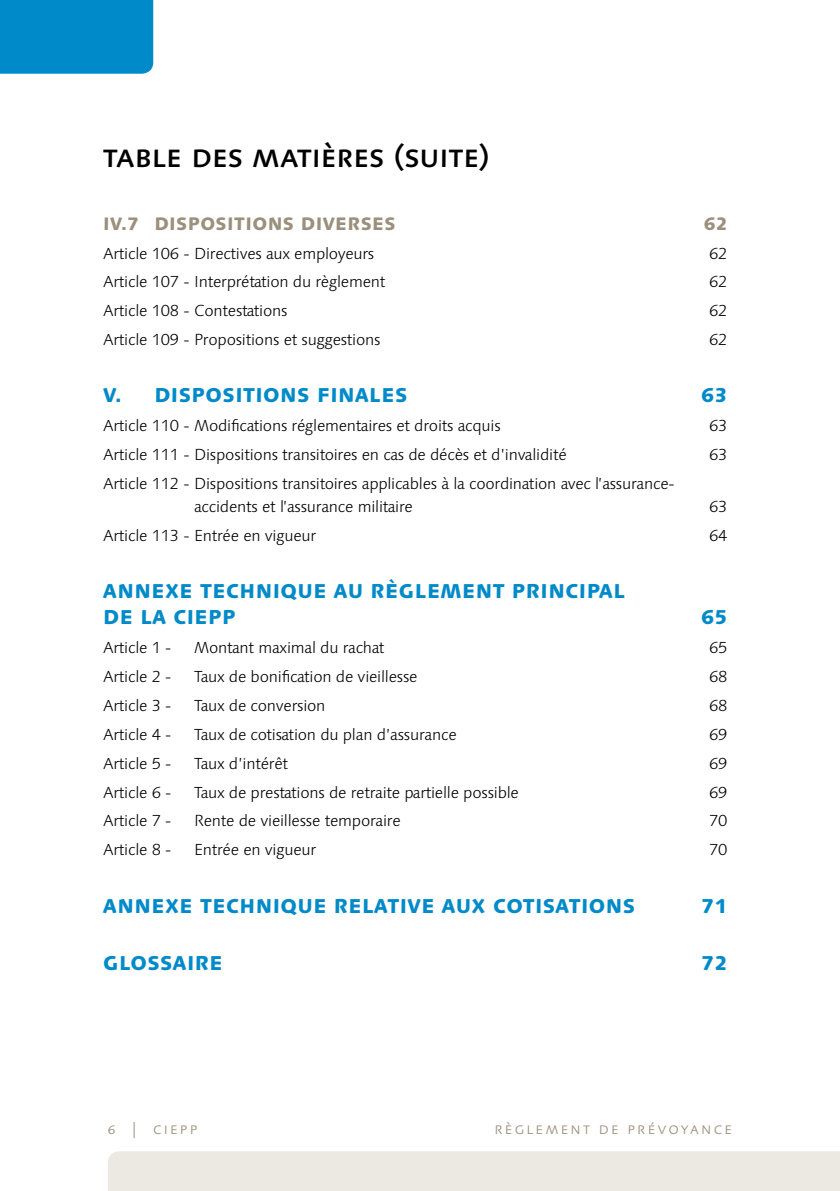
<style>
.page{position:relative;width:840px;height:1191px;background:#fff}
.page>*{position:absolute;margin:0;border:0;box-sizing:border-box;transform-origin:0 0}
.t1{font:500 32px "Linotype Syntax SC";letter-spacing:-.005em;color:#000}
.t2{font:800 20px/26px "Linotype Syntax";letter-spacing:.02em;color:#008ac9}
.t3{font:800 18px "Linotype Syntax";letter-spacing:.02em;color:#9b907c}
.t4{font:300 16px/23.2px "Linotype Syntax";letter-spacing:-.015em;color:#000}
.t5{font:300 16px "Linotype Syntax SC";letter-spacing:.135em;color:#9b907c}
</style>
<div class="page">
<div style="left:108px;top:1151px;width:731px;height:40px;background:#ece9e3"></div>
<div style="left:0;top:0;width:153px;height:74px;background:#008ac9"></div>
<h1 class="t1" style="left:103px;top:137px;width:388px">table des matières (suite)</h1>
<p class="t3" style="left:103px;top:212px;width:294px">IV.7 DISPOSITIONS DIVERSES</p>
<p class="t3" style="left:703px;top:212px;width:25px">62</p>
<p class="t4" style="left:103px;top:242px;width:272px">Article 106 - Directives aux employeurs</p>
<p class="t4" style="left:708px;top:242px;width:20px">62</p>
<p class="t4" style="left:103px;top:270px;width:283px">Article 107 - Interprétation du règlement</p>
<p class="t4" style="left:708px;top:270px;width:20px">62</p>
<p class="t4" style="left:103px;top:299px;width:186px">Article 108 - Contestations</p>
<p class="t4" style="left:708px;top:299px;width:20px">62</p>
<p class="t4" style="left:103px;top:328px;width:278px">Article 109 - Propositions et suggestions</p>
<p class="t4" style="left:708px;top:328px;width:20px">62</p>
<p class="t2" style="left:103px;top:382px;width:306px">V. DISPOSITIONS FINALES</p>
<p class="t2" style="left:700px;top:382px;width:28px">63</p>
<p class="t4" style="left:103px;top:414px;width:399px">Article 110 - Modifications réglementaires et droits acquis</p>
<p class="t4" style="left:708px;top:414px;width:20px">63</p>
<p class="t4" style="left:103px;top:443px;width:464px">Article 111 - Dispositions transitoires en cas de décès et d’invalidité</p>
<p class="t4" style="left:708px;top:443px;width:20px">63</p>
<p class="t4" style="left:194px;top:472px;width:482px;text-indent:-91px">Article 112 - Dispositions transitoires applicables à la coordination avec l’assurance&shy;accidents et l’assurance militaire</p>
<p class="t4" style="left:708px;top:495px;width:20px">63</p>
<p class="t4" style="left:103px;top:524px;width:214px">Article 113 - Entrée en vigueur</p>
<p class="t4" style="left:708px;top:524px;width:20px">64</p>
<p class="t2" style="left:103px;top:578px;width:523px">ANNEXE TECHNIQUE AU RÈGLEMENT PRINCIPAL<br>DE LA CIEPP</p>
<p class="t2" style="left:700px;top:604px;width:28px">65</p>
<p class="t4" style="left:103px;top:636px;width:70px">Article 1 -</p>
<p class="t4" style="left:194px;top:636px;width:192px">Montant maximal du rachat</p>
<p class="t4" style="left:708px;top:636px;width:20px">65</p>
<p class="t4" style="left:103px;top:665px;width:70px">Article 2 -</p>
<p class="t4" style="left:194px;top:665px;width:225px">Taux de bonification de vieillesse</p>
<p class="t4" style="left:708px;top:665px;width:20px">68</p>
<p class="t4" style="left:103px;top:694px;width:70px">Article 3 -</p>
<p class="t4" style="left:194px;top:694px;width:133px">Taux de conversion</p>
<p class="t4" style="left:708px;top:694px;width:20px">68</p>
<p class="t4" style="left:103px;top:723px;width:70px">Article 4 -</p>
<p class="t4" style="left:194px;top:723px;width:264px">Taux de cotisation du plan d’assurance</p>
<p class="t4" style="left:708px;top:723px;width:20px">69</p>
<p class="t4" style="left:103px;top:751px;width:70px">Article 5 -</p>
<p class="t4" style="left:194px;top:751px;width:95px">Taux d’intérêt</p>
<p class="t4" style="left:708px;top:751px;width:20px">69</p>
<p class="t4" style="left:103px;top:780px;width:70px">Article 6 -</p>
<p class="t4" style="left:194px;top:780px;width:326px">Taux de prestations de retraite partielle possible</p>
<p class="t4" style="left:708px;top:780px;width:20px">69</p>
<p class="t4" style="left:103px;top:809px;width:70px">Article 7 -</p>
<p class="t4" style="left:194px;top:809px;width:208px">Rente de vieillesse temporaire</p>
<p class="t4" style="left:708px;top:809px;width:20px">70</p>
<p class="t4" style="left:103px;top:838px;width:70px">Article 8 -</p>
<p class="t4" style="left:194px;top:838px;width:123px">Entrée en vigueur</p>
<p class="t4" style="left:708px;top:838px;width:20px">70</p>
<p class="t2" style="left:103px;top:892px;width:533px">ANNEXE TECHNIQUE RELATIVE AUX COTISATIONS</p>
<p class="t2" style="left:700px;top:892px;width:28px">71</p>
<p class="t2" style="left:103px;top:949px;width:121px">GLOSSAIRE</p>
<p class="t2" style="left:700px;top:949px;width:28px">72</p>
<p class="t5" style="left:108px;top:1119px;width:91px">6 | ciepp</p>
<p class="t5" style="left:494px;top:1119px;width:239px">règlement de prévoyance</p>
</div>
